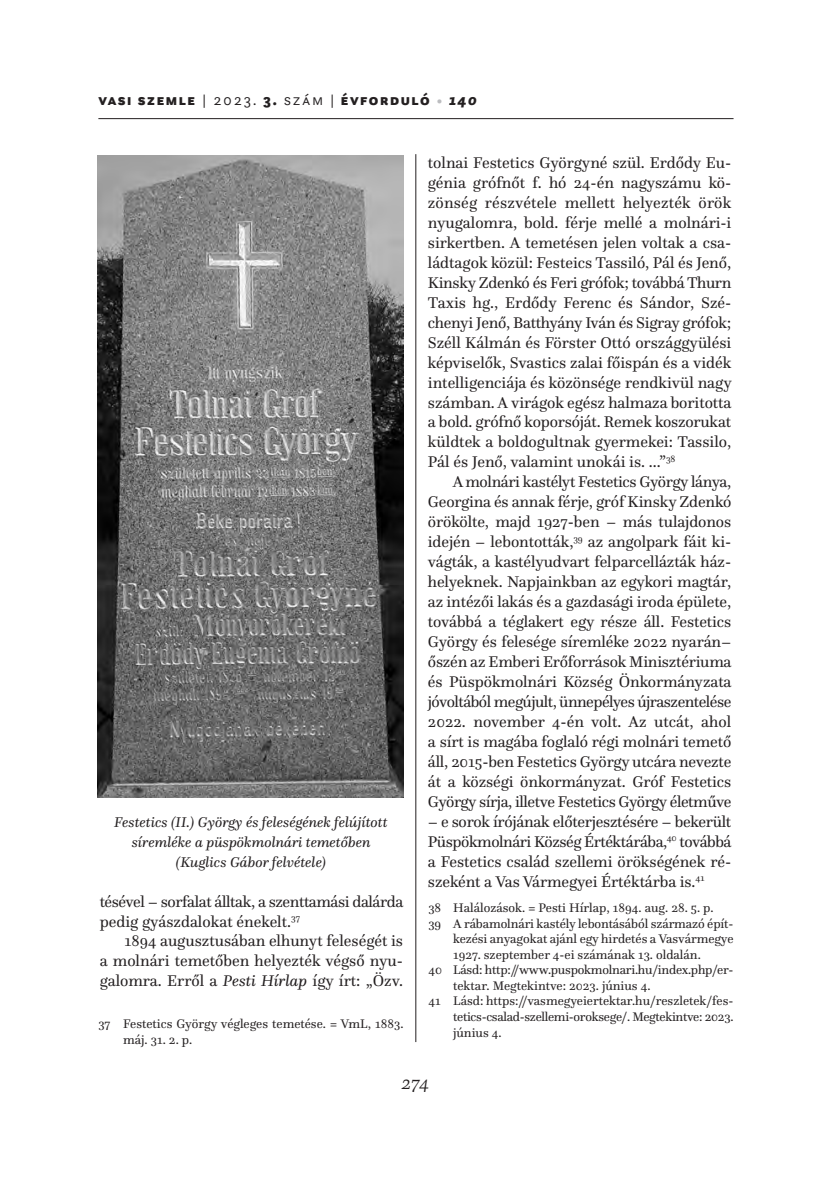
<style>
.page{position:relative;width:833px;height:1182px;background:#fff}
.page>*{position:absolute;margin:0;border:0;box-sizing:border-box;transform-origin:0 0}
.t1{font:italic 300 19.25px "Questa";color:#231f20}
.t2{font:16.1px/19.9px "Questa";letter-spacing:-.005em;color:#231f20;text-align:justify}
.t3{font:16.1px/19.9px "Questa";letter-spacing:-.025em;color:#231f20}
.t4{font:900 15.75px "Questa Sans";letter-spacing:.1em;color:#231f20}
.t5{font:italic 14.7px/19.9px "Questa";color:#231f20;text-align:center}
.t6{font:12.95px/15.6px "Questa";color:#231f20}
.s1{font-weight:300}
.s2{font-weight:300;color:#bcbdc0}
.s3{font-style:italic}
</style>
<div class="page">
<hr style="left:98px;top:118px;width:635px;height:1px;background:#231f20">
<hr style="left:415px;top:154px;width:1px;height:887px;background:#231f20">
<img style="left:98px;top:155px;width:305px;height:642px">
<p class="t4" style="left:98px;top:91px;width:380px">vasi szemle <span class="s1">| 2023.</span> 3. <span class="s1">szám |</span> évforduló <span class="s2">•</span> <span class="s3">140</span></p>
<p class="t5" style="left:114px;top:813px;width:275px">Festetics (II.) György és feleségének felújított síremléke a püspökmolnári temetőben (Kuglics Gábor felvétele)</p>
<p class="t3" style="left:100px;top:892px;width:305px">tésével – sorfalat álltak, a szenttamási dalárda pedig gyászdalokat énekelt.<sup>37</sup></p>
<p class="t2" style="left:100px;top:932px;width:305px;text-indent:25px">1894 augusztusában elhunyt feleségét is a molnári temetőben helyezték végső nyu&shy;galomra. Erről a <span class="s3">Pesti Hírlap</span> így írt: „Özv.</p>
<p class="t6" style="left:123px;top:1017px;width:282px;text-indent:-25px">37 Festetics György végleges temetése. = VmL, 1883. máj. 31. 2. p.</p>
<p class="t2" style="left:428px;top:154px;width:305px">tolnai Festetics Györgyné szül. Erdődy Eu&shy;génia grófnőt f. hó 24-én nagyszámu kö&shy;zönség részvétele mellett helyezték örök nyugalomra, bold. férje mellé a molnári-i sirkertben. A temetésen jelen voltak a csa&shy;ládtagok közül: Festeics Tassiló, Pál és Jenő, Kinsky Zdenkó és Feri grófok; továbbá Thurn Taxis hg., Erdődy Ferenc és Sándor, Szé&shy;chenyi Jenő, Batthyány Iván és Sigray grófok; Széll Kálmán és Förster Ottó országgyülési képviselők, Svastics zalai főispán és a vidék intelligenciája és közönsége rendkivül nagy számban. A virágok egész halmaza boritotta a bold. grófnő koporsóját. Remek koszorukat küldtek a boldogultnak gyermekei: Tassilo, Pál és Jenő, valamint unokái is. ...”<sup>38</sup></p>
<p class="t2" style="left:428px;top:473px;width:305px;text-indent:25px">A molnári kastélyt Festetics György lánya, Georgina és annak férje, gróf Kinsky Zdenkó örökölte, majd 1927-ben – más tulajdonos idején – lebontották,<sup>39</sup> az angolpark fáit ki&shy;vágták, a kastélyudvart felparcellázták ház&shy;helyeknek. Napjainkban az egykori magtár, az intézői lakás és a gazdasági iroda épülete, továbbá a téglakert egy része áll. Festetics György és felesége síremléke 2022 nyarán– őszén az Emberi Erőforrások Minisztériuma és Püspökmolnári Község Önkormányzata jóvoltából megújult, ünnepélyes újraszentelése 2022. november 4-én volt. Az utcát, ahol a sírt is magába foglaló régi molnári temető áll, 2015-ben Festetics György utcára nevezte át a községi önkormányzat. Gróf Festetics György sírja, illetve Festetics György életműve</p>
<p class="t2" style="left:428px;top:812px;width:305px">– e sorok írójának előterjesztésére – bekerült Püspökmolnári Község Értéktárába,<sup>40</sup> továbbá a Festetics család szellemi örökségének ré&shy;szeként a Vas Vármegyei Értéktárba is.<sup>41</sup></p>
<p class="t6" style="left:428px;top:901px;width:287px">38 Halálozások. = Pesti Hírlap, 1894. aug. 28. 5. p.</p>
<p class="t6" style="left:453px;top:916px;width:282px;text-align:justify;text-indent:-25px">39 A rábamolnári kastély lebontásából származó épít&shy;kezési anyagokat ajánl egy hirdetés a Vasvármegye 1927. szeptember 4-ei számának 13. oldalán.</p>
<p class="t6" style="left:453px;top:963px;width:282px;text-indent:-25px">40 Lásd: http://www.puspokmolnari.hu/index.php/er&shy;tektar. Megtekintve: 2023. június 4.</p>
<p class="t6" style="left:453px;top:994px;width:282px;text-align:justify;text-indent:-25px">41 Lásd: https://vasmegyeiertektar.hu/reszletek/fes&shy;tetics-csalad-szellemi-oroksege/. Megtekintve: 2023. június 4.</p>
<p class="t1" style="left:401px;top:1071px;width:30px">274</p>
</div>
